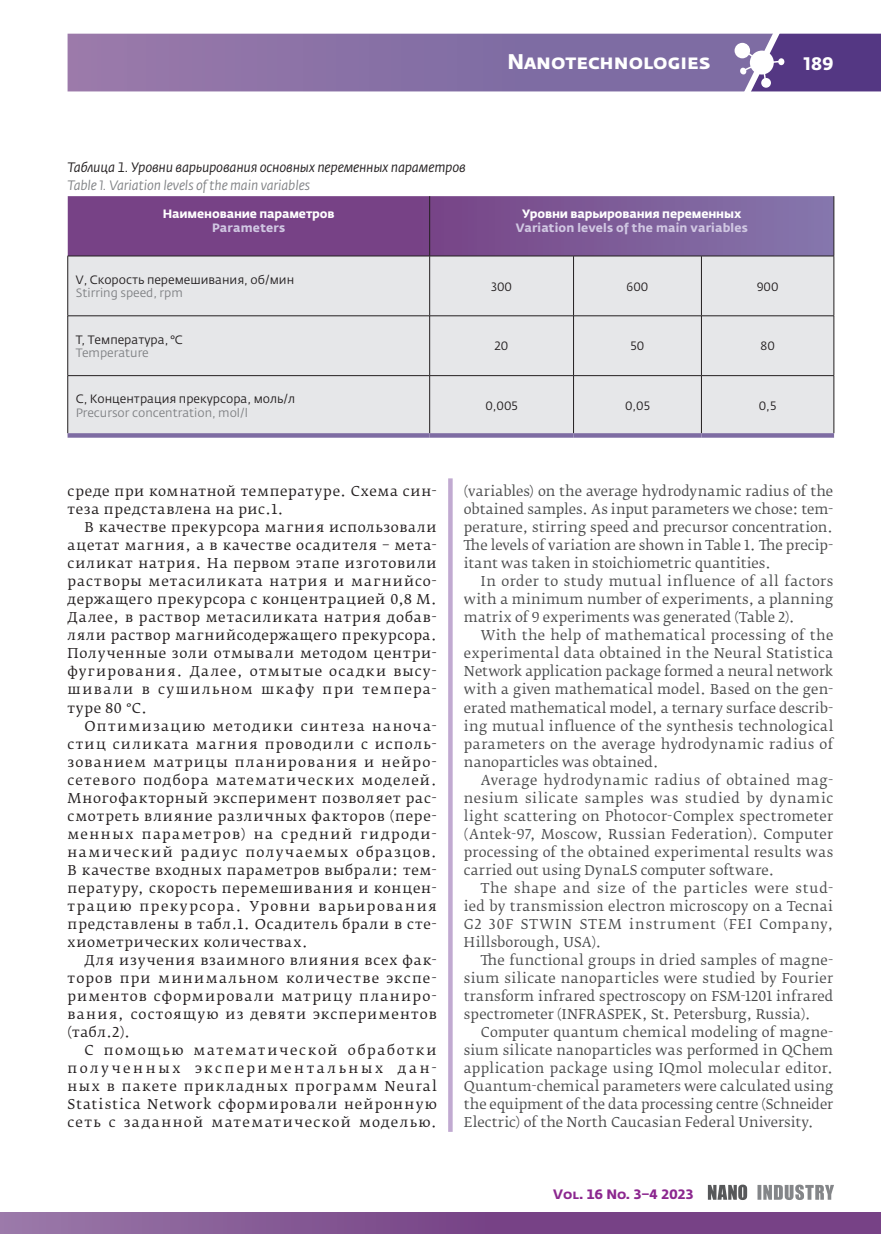
<style>
.page{position:relative;width:881px;height:1234px;background:#fff}
.page>*{position:absolute;margin:0;border:0;box-sizing:border-box;transform-origin:0 0}
.t1{font:700 21px "Fedra Sans Pro";color:#fff}
.t2{font:700 18px "Fedra Sans Alt Pro";color:#fff}
.t3{font:13.5px/18px "Fedra Serif B Pro";letter-spacing:.015em;color:#4b4c4d;text-align:justify}
.t4{font:13.5px/18px "Fedra Serif B Pro";letter-spacing:.07em;color:#231f20;text-align:justify}
.t5{font:13.5px/18px "Fedra Serif B Pro";letter-spacing:.05em;color:#231f20}
.t6{font:italic 13.5px "Fedra Sans Pro";letter-spacing:-.01em;color:#231f20}
.t7{font:italic 13.5px "Fedra Sans Pro";letter-spacing:-.01em;color:#808285}
.t8{font:700 13.5px "Fedra Sans Alt Pro";color:#8c278f}
.t9{font:12px "Fedra Sans Pro";color:#231f20}
.t10{font:12px "Fedra Sans Pro";color:#808285}
.t11{font:700 12px "Fedra Sans Pro";letter-spacing:-.01em;color:#fff}
.t12{font:700 12px "Fedra Sans Pro";letter-spacing:.015em;color:#d0c7e2}
</style>
<div class="page">
<div style="left:0;top:1211px;width:880px;height:22px;background:linear-gradient(to right,#936fa2,#6e347d)"></div>
<svg style="left:68px;top:33px;width:812px;height:59px;background:#866fa4"></svg>
<svg style="left:757px;top:1184px;width:76px;height:15px"></svg>
<svg style="left:707px;top:1184px;width:39px;height:15px"></svg>
<svg style="left:448px;top:478px;width:4px;height:653px;background:#c3add2"></svg>
<svg style="left:68px;top:196px;width:765px;height:60px;background:#7a508f"></svg>
<div style="left:68px;top:257px;width:765px;height:176px;background:#e6e7e9"></div>
<hr style="left:429px;top:196px;width:1px;height:60px;background:#231f20">
<hr style="left:429px;top:256px;width:1px;height:59px;background:#231f20">
<hr style="left:573px;top:256px;width:1px;height:59px;background:#231f20">
<hr style="left:701px;top:256px;width:1px;height:59px;background:#231f20">
<hr style="left:68px;top:315px;width:361px;height:1px;background:#231f20">
<hr style="left:429px;top:315px;width:144px;height:1px;background:#231f20">
<hr style="left:429px;top:316px;width:1px;height:59px;background:#231f20">
<hr style="left:573px;top:315px;width:128px;height:1px;background:#231f20">
<hr style="left:573px;top:316px;width:1px;height:59px;background:#231f20">
<hr style="left:701px;top:315px;width:132px;height:1px;background:#231f20">
<hr style="left:701px;top:316px;width:1px;height:59px;background:#231f20">
<hr style="left:429px;top:376px;width:1px;height:57px;background:#231f20">
<hr style="left:573px;top:376px;width:1px;height:57px;background:#231f20">
<hr style="left:701px;top:376px;width:1px;height:57px;background:#231f20">
<hr style="left:67px;top:256px;width:1px;height:59px;background:#231f20">
<hr style="left:833px;top:256px;width:1px;height:59px;background:#231f20">
<hr style="left:67px;top:316px;width:1px;height:59px;background:#231f20">
<hr style="left:833px;top:316px;width:1px;height:59px;background:#231f20">
<hr style="left:833px;top:196px;width:1px;height:60px;background:#231f20">
<hr style="left:68px;top:256px;width:361px;height:1px;background:#231f20">
<hr style="left:429px;top:256px;width:144px;height:1px;background:#231f20">
<hr style="left:573px;top:256px;width:128px;height:1px;background:#231f20">
<hr style="left:701px;top:256px;width:132px;height:1px;background:#231f20">
<hr style="left:68px;top:375px;width:361px;height:1px;background:#231f20">
<hr style="left:67px;top:376px;width:1px;height:57px;background:#231f20">
<hr style="left:429px;top:375px;width:144px;height:1px;background:#231f20">
<hr style="left:573px;top:375px;width:128px;height:1px;background:#231f20">
<hr style="left:701px;top:375px;width:132px;height:1px;background:#231f20">
<hr style="left:833px;top:376px;width:1px;height:57px;background:#231f20">
<svg style="left:68px;top:433px;width:361px;height:4px"></svg>
<svg style="left:429px;top:433px;width:144px;height:4px"></svg>
<svg style="left:573px;top:433px;width:128px;height:4px"></svg>
<svg style="left:701px;top:433px;width:132px;height:4px"></svg>
<h1 class="t1" style="left:507px;top:49px;width:204px">Nanotechnologies</h1>
<h2 class="t2" style="left:803px;top:52px;width:31px">189</h2>
<p class="t6" style="left:68px;top:159px;width:399px">Таблица 1. Уровни варьирования основных переменных параметров</p>
<p class="t7" style="left:68px;top:177px;width:244px">Table 1. Variation levels of the main variables</p>
<p class="t11" style="left:163px;top:206px;width:173px">Наименование параметров</p>
<p class="t12" style="left:212px;top:220px;width:75px">Parameters</p>
<p class="t9" style="left:76px;top:272px;width:220px">V, Скорость перемешивания, об/мин</p>
<p class="t10" style="left:76px;top:285px;width:108px">Stirring speed, rpm</p>
<p class="t9" style="left:76px;top:332px;width:108px">T, Температура, °C</p>
<p class="t10" style="left:76px;top:345px;width:74px">Temperature</p>
<p class="t9" style="left:76px;top:391px;width:221px">C, Концентрация прекурсора, моль/л</p>
<p class="t10" style="left:76px;top:405px;width:173px">Precursor concentration, mol/l</p>
<p class="t11" style="left:522px;top:206px;width:220px">Уровни варьирования переменных</p>
<p class="t12" style="left:515px;top:220px;width:234px">Variation levels of the main variables</p>
<p class="t9" style="left:491px;top:279px;width:22px">300</p>
<p class="t9" style="left:626px;top:279px;width:23px">600</p>
<p class="t9" style="left:756px;top:279px;width:23px">900</p>
<p class="t9" style="left:494px;top:338px;width:15px">20</p>
<p class="t9" style="left:630px;top:338px;width:15px">50</p>
<p class="t9" style="left:760px;top:338px;width:16px">80</p>
<p class="t9" style="left:485px;top:398px;width:34px">0,005</p>
<p class="t9" style="left:624px;top:398px;width:26px">0,05</p>
<p class="t9" style="left:758px;top:398px;width:19px">0,5</p>
<p class="t5" style="left:67px;top:482px;width:370px">среде при комнатной температуре. Схема син&shy;теза представлена на рис.1.</p>
<p class="t4" style="left:67px;top:518px;width:371px;text-indent:17px">В качестве прекурсора магния использовали ацетат магния, а в качестве осадителя – мета&shy;силикат натрия. На первом этапе изготовили растворы метасиликата натрия и магнийсо&shy;держащего прекурсора с концентрацией 0,8 М.<br>Далее, в раствор метасиликата натрия добав&shy;ляли раствор магнийсодержащего прекурсора.<br>Полученные золи отмывали методом центри&shy;фугирования. Далее, отмытые осадки высу&shy;шивали в сушильном шкафу при темпера&shy;туре 80 °С.</p>
<p class="t4" style="left:67px;top:716px;width:370px;text-indent:17px">Оптимизацию методики синтеза наноча&shy;стиц силиката магния проводили с исполь&shy;зованием матрицы планирования и нейро&shy;сетевого подбора математических моделей.<br>Многофакторный эксперимент позволяет рас&shy;смотреть влияние различных факторов (пере&shy;менных параметров) на средний гидроди&shy;намический радиус получаемых образцов.<br>В качестве входных параметров выбрали: тем&shy;пературу, скорость перемешивания и концен&shy;трацию прекурсора. Уровни варьирования представлены в табл.1. Осадитель брали в сте&shy;хиометрических количествах.</p>
<p class="t4" style="left:67px;top:950px;width:370px;text-indent:17px">Для изучения взаимного влияния всех фак&shy;торов при минимальном количестве экспе&shy;риментов сформировали матрицу планиро&shy;вания, состоящую из девяти экспериментов (табл.2).</p>
<p class="t4" style="left:67px;top:1040px;width:371px;text-indent:17px">С помощью математической обработки полученных экспериментальных дан&shy;ных в пакете прикладных программ Neural Statistica Network сформировали нейронную сеть с заданной математической моделью.</p>
<p class="t3" style="left:464px;top:482px;width:370px">(variables) on the average hydrodynamic radius of the obtained samples. As input parameters we chose: tem&shy;perature, stirring speed and precursor concentration.<br>The levels of variation are shown in Table 1. The precip&shy;itant was taken in stoichiometric quantities.</p>
<p class="t3" style="left:464px;top:572px;width:371px;text-indent:17px">In order to study mutual influence of all factors with a minimum number of experiments, a planning matrix of 9 experiments was generated (Table 2).</p>
<p class="t3" style="left:464px;top:626px;width:371px;text-indent:17px">With the help of mathematical processing of the experimental data obtained in the Neural Statistica Network application package formed a neural network with a given mathematical model. Based on the gen&shy;erated mathematical model, a ternary surface describ&shy;ing mutual influence of the synthesis technological parameters on the average hydrodynamic radius of nanoparticles was obtained.</p>
<p class="t3" style="left:464px;top:770px;width:370px;text-indent:17px">Average hydrodynamic radius of obtained mag&shy;nesium silicate samples was studied by dynamic light scattering on Photocor-Complex spectrometer (Antek-97, Moscow, Russian Federation). Computer processing of the obtained experimental results was carried out using DynaLS computer software.</p>
<p class="t3" style="left:464px;top:878px;width:371px;text-indent:17px">The shape and size of the particles were stud&shy;ied by transmission electron microscopy on a Tecnai G2 30F STWIN STEM instrument (FEI Company, Hillsborough, USA).</p>
<p class="t3" style="left:464px;top:950px;width:371px;text-indent:17px">The functional groups in dried samples of magne&shy;sium silicate nanoparticles were studied by Fourier transform infrared spectroscopy on FSM-1201 infrared spectrometer (INFRASPEK, St. Petersburg, Russia).</p>
<p class="t3" style="left:464px;top:1022px;width:371px;text-indent:17px">Computer quantum chemical modeling of magne&shy;sium silicate nanoparticles was performed in QChem application package using IQmol molecular editor.<br>Quantum-chemical parameters were calculated using the equipment of the data processing centre (Schneider Electric) of the North Caucasian Federal University.</p>
<p class="t8" style="left:553px;top:1185px;width:142px">Vol. 16 No. 3–4 2023</p>
</div>
